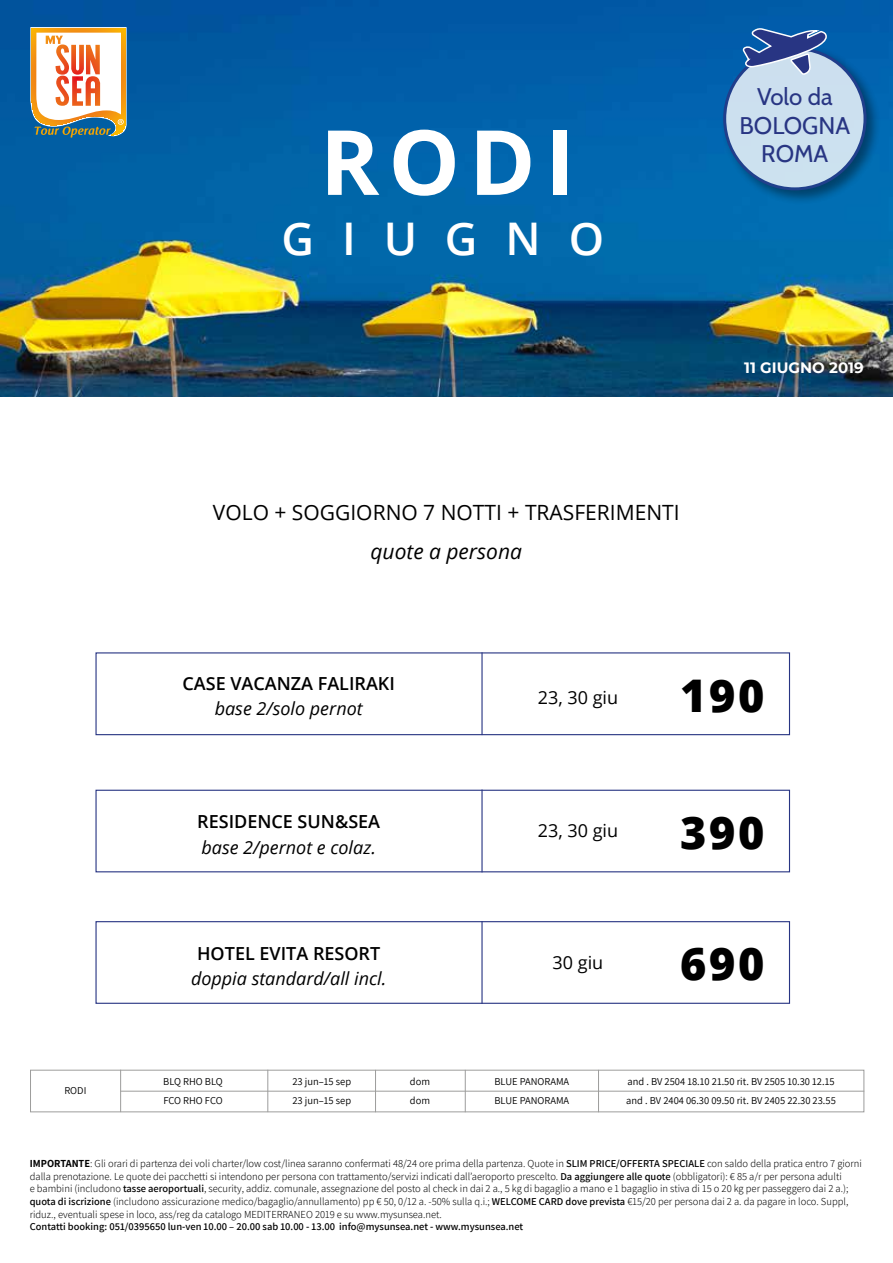
<style>
.page{position:relative;width:893px;height:1263px;background:#fff}
.page>*{position:absolute;margin:0;border:0;box-sizing:border-box;transform-origin:0 0}
.t1{font:700 90px "Open Sans";color:#fff}
.t2{font:800 45px "Open Sans";letter-spacing:.06em;color:#000}
.t3{font:600 45px "Open Sans";letter-spacing:.62em;color:#fff}
.t4{font:24px/28.8px "Cabin";color:#283583;text-align:center}
.t5{font:21px "Open Sans";color:#000}
.t6{font:italic 21px "Open Sans";color:#000}
.t7{font:italic 18px "Open Sans";color:#000}
.t8{font:600 18px "Open Sans";color:#000}
.t9{font:18px "Open Sans";color:#000}
.t10{font:700 15px "Montserrat";color:#fff}
.t11{font:300 10.5px/12.6px "Assistant";color:#000}
.t12{font:10.5px/19.5px "Assistant";color:#000}
.t13{font:600 10.5px "Assistant";color:#000}
.s1{font-weight:700}
.s2{font-weight:600}
</style>
<div class="page">
<div style="left:30px;top:1070px;width:834px;height:42px;border:1px solid #9d9d9c"></div>
<hr style="left:267px;top:1070px;width:1px;height:42px;background:#9d9d9c">
<hr style="left:120px;top:1070px;width:1px;height:42px;background:#9d9d9c">
<hr style="left:120px;top:1091px;width:744px;height:1px;background:#9d9d9c">
<hr style="left:375px;top:1070px;width:1px;height:42px;background:#9d9d9c">
<hr style="left:465px;top:1070px;width:1px;height:42px;background:#9d9d9c">
<hr style="left:598px;top:1070px;width:1px;height:42px;background:#9d9d9c">
<img style="left:0;top:0;width:893px;height:396px">
<div style="left:720px;top:44px;width:162px;height:162px;background:#000;opacity:.5"></div>
<div style="left:725px;top:49px;width:140px;height:140px;background:#cce0ef;border-radius:50%"></div>
<svg style="left:741px;top:27px;width:87px;height:49px"></svg>
<svg style="left:30px;top:27px;width:97px;height:112px"></svg>
<div style="left:95px;top:652px;width:695px;height:83px;border:1px solid #283583"></div>
<div style="left:95px;top:790px;width:695px;height:82px;border:1px solid #283583"></div>
<div style="left:95px;top:921px;width:695px;height:83px;border:1px solid #283583"></div>
<hr style="left:481px;top:652px;width:2px;height:83px;background:#283583">
<hr style="left:481px;top:789px;width:2px;height:83px;background:#283583">
<hr style="left:481px;top:921px;width:2px;height:83px;background:#283583">
<h1 class="t1" style="left:320px;top:99px;width:256px">RODI</h1>
<h2 class="t3" style="left:281px;top:208px;width:324px">GIUGNO</h2>
<h3 class="t5" style="left:213px;top:498px;width:468px">VOLO + SOGGIORNO 7 NOTTI + TRASFERIMENTI</h3>
<h3 class="t6" style="left:371px;top:537px;width:153px">quote a persona</h3>
<h3 class="t4" style="left:740px;top:80px;width:112px">Volo da<br>BOLOGNA<br>ROMA</h3>
<h3 class="t10" style="left:744px;top:357px;width:121px">11 GIUGNO 2019</h3>
<h3 class="t8" style="left:182px;top:671px;width:214px">CASE VACANZA FALIRAKI</h3>
<h3 class="t7" style="left:215px;top:697px;width:149px">base 2/solo pernot</h3>
<h3 class="t8" style="left:197px;top:809px;width:184px">RESIDENCE SUN&amp;SEA</h3>
<h3 class="t7" style="left:201px;top:835px;width:176px">base 2/pernot e colaz.</h3>
<h3 class="t8" style="left:197px;top:941px;width:185px">HOTEL EVITA RESORT</h3>
<h3 class="t7" style="left:191px;top:966px;width:197px">doppia standard/all incl.</h3>
<h3 class="t9" style="left:538px;top:685px;width:82px">23, 30 giu</h3>
<h3 class="t9" style="left:538px;top:818px;width:82px">23, 30 giu</h3>
<h3 class="t9" style="left:553px;top:950px;width:52px">30 giu</h3>
<h2 class="t2" style="left:680px;top:661px;width:86px">190</h2>
<h2 class="t2" style="left:680px;top:798px;width:86px">390</h2>
<h2 class="t2" style="left:680px;top:930px;width:86px">690</h2>
<p class="t12" style="left:64px;top:1080px;width:23px">RODI</p>
<p class="t12" style="left:292px;top:1071px;width:60px">23 jun–15 sep<br>23 jun–15 sep</p>
<p class="t12" style="left:410px;top:1071px;width:22px">dom dom</p>
<p class="t12" style="left:494px;top:1071px;width:76px">BLUE PANORAMA<br>BLUE PANORAMA</p>
<p class="t12" style="left:626px;top:1071px;width:211px">and . BV 2504 18.10 21.50 rit. BV 2505 10.30 12.15 and . BV 2404 06.30 09.50 rit. BV 2405 22.30 23.55</p>
<p class="t12" style="left:163px;top:1071px;width:61px">BLQ RHO BLQ<br>FCO RHO FCO</p>
<p class="t11" style="left:30px;top:1157px;width:834px"><span class="s1">IMPORTANTE</span>: Gli orari di partenza dei voli charter/low cost/linea saranno confermati 48/24 ore prima della partenza. Quote in <span class="s2">SLIM PRICE/OFFERTA SPECIALE</span> con saldo della pratica entro 7 giorni dalla prenotazione. Le quote dei pacchetti si intendono per persona con trattamento/servizi indicati dall’aeroporto prescelto. <span class="s2">Da aggiungere alle quote</span> (obbligatori): € 85 a/r per persona adulti<br>e bambini (includono <span class="s2">tasse aeroportuali</span>, security, addiz. comunale, assegnazione del posto al check in dai 2 a., 5 kg di bagaglio a mano e 1 bagaglio in stiva di 15 o 20 kg per passeggero dai 2 a.); <span class="s2">quota di iscrizione</span> (includono assicurazione medico/bagaglio/annullamento) pp € 50, 0/12 a. -50% sulla q.i.; <span class="s2">WELCOME CARD dove prevista</span> €15/20 per persona dai 2 a. da pagare in loco. Suppl, riduz., eventuali spese in loco, ass/reg da catalogo MEDITERRANEO 2019 e su www.mysunsea.net.</p>
<p class="t13" style="left:30px;top:1219px;width:495px">Contatti booking: 051/0395650 lun-ven 10.00 – 20.00 sab 10.00 - 13.00 info@mysunsea.net - www.mysunsea.net</p>
</div>
